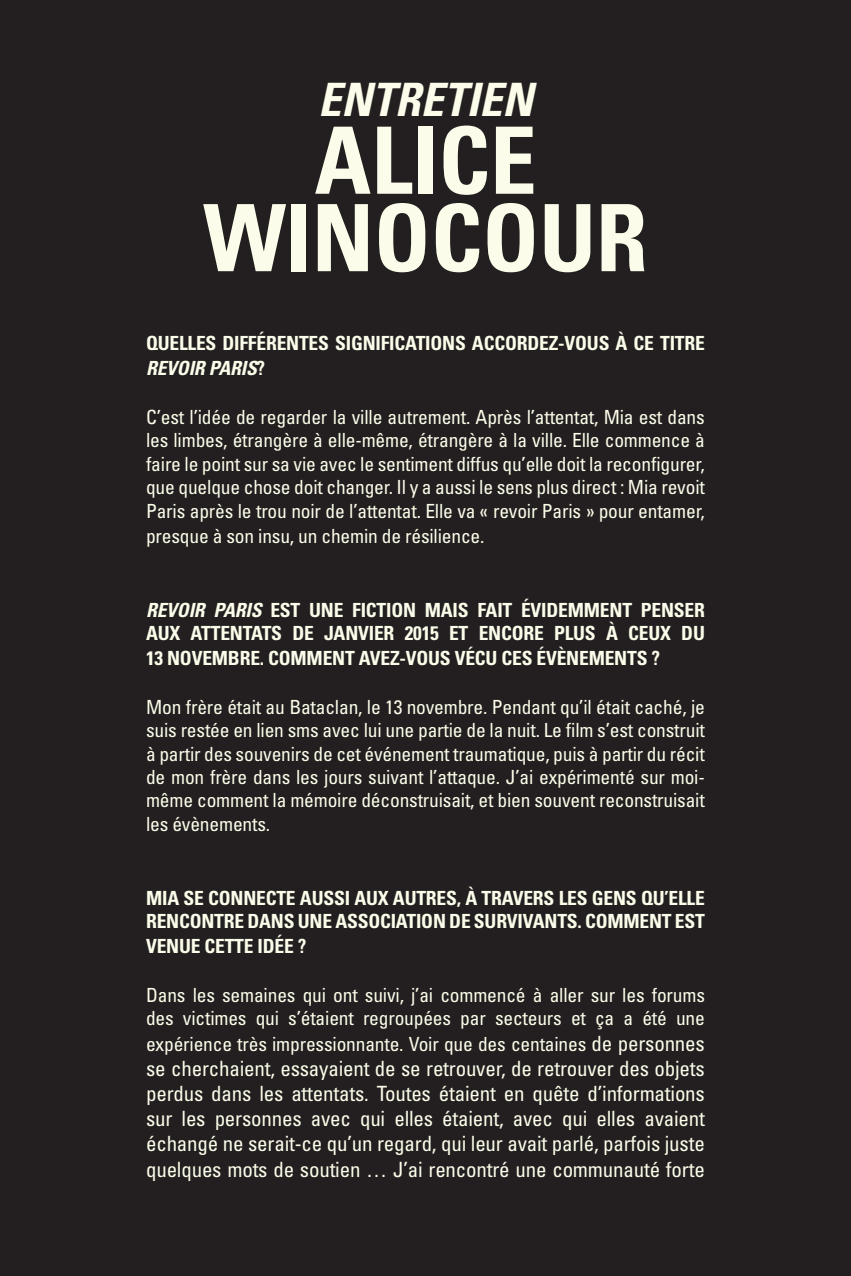
<style>
.page{position:relative;width:851px;height:1276px;background:#fff}
.page>*{position:absolute;margin:0;border:0;box-sizing:border-box;transform-origin:0 0}
.t1{font:700 condensed 92.85px/77.4px "Univers LT Std";color:#fbfce9;text-align:center}
.t2{font:italic 700 condensed 46.05px "Univers LT Std";color:#fbfce9}
.t3{font:condensed 21px/25.2px "Univers LT Std";letter-spacing:-.01em;color:#fbfce9;text-align:justify}
.t4{font:condensed 19.5px/23.4px "Univers LT Std";letter-spacing:-.01em;color:#fbfce9;text-align:justify}
.t5{font:700 condensed 19.5px/23.4px "Univers LT Std";letter-spacing:-.01em;color:#fbfce9}
.s1{font-style:italic}
.s2{font-size:21px}
</style>
<div class="page">
<div style="left:0;top:0;width:850px;height:1276px;background:#231f20"></div>
<p class="t2" style="left:318px;top:72px;width:216px">ENTRETIEN</p>
<p class="t1" style="left:203px;top:122px;width:445px">ALICE<br>WINOCOUR</p>
<p class="t5" style="left:146px;top:330px;width:560px;line-height:25.2px">QUELLES DIFFÉRENTES SIGNIFICATIONS ACCORDEZ-VOUS À CE TITRE<br><span class="s1">REVOIR PARIS</span>?</p>
<p class="t4" style="left:146px;top:405px;width:560px">C’est l’idée de regarder la ville autrement. Après l’attentat, Mia est dans les limbes, étrangère à elle-même, étrangère à la ville. Elle commence à faire le point sur sa vie avec le sentiment diffus qu’elle doit la reconfigurer, que quelque chose doit changer. Il y a aussi le sens plus direct : Mia revoit Paris après le trou noir de l’attentat. Elle va « revoir Paris » pour entamer,</p>
<p class="t4" style="left:146px;top:524px;width:340px">presque à son insu, un chemin de résilience.</p>
<p class="t5" style="left:146px;top:598px;width:560px"><span class="s1">REVOIR PARIS</span> EST UNE FICTION MAIS FAIT ÉVIDEMMENT PENSER<br>AUX ATTENTATS DE JANVIER 2015 ET ENCORE PLUS À CEUX DU</p>
<p class="t5" style="left:146px;top:646px;width:515px">13 NOVEMBRE. COMMENT AVEZ-VOUS VÉCU CES ÉVÈNEMENTS ?</p>
<p class="t4" style="left:146px;top:695px;width:560px">Mon frère était au Bataclan, le 13 novembre. Pendant qu’il était caché, je suis restée en lien sms avec lui une partie de la nuit. Le film s’est construit à partir des souvenirs de cet événement traumatique, puis à partir du récit de mon frère dans les jours suivant l’attaque. J’ai expérimenté sur moi&shy;même comment la mémoire déconstruisait, et bien souvent reconstruisait les évènements.</p>
<p class="t5" style="left:146px;top:886px;width:560px">MIA SE CONNECTE AUSSI AUX AUTRES, À TRAVERS LES GENS QU’ELLE<br>RENCONTRE DANS UNE ASSOCIATION DE SURVIVANTS. COMMENT EST</p>
<p class="t5" style="left:146px;top:934px;width:162px">VENUE CETTE IDÉE ?</p>
<p class="t4" style="left:146px;top:983px;width:560px">Dans les semaines qui ont suivi, j’ai commencé à aller sur les forums des victimes qui s’étaient regroupées par secteurs et ça a été une</p>
<p class="t4" style="left:146px;top:1031px;width:560px">expérience très impressionnante. Voir que des centaines <span class="s2">de personnes</span></p>
<p class="t3" style="left:146px;top:1055px;width:560px">se cherchaient, essayaient de se retrouver, de retrouver des objets perdus dans les attentats. Toutes étaient en quête d’informations sur les personnes avec qui elles étaient, avec qui elles avaient échangé ne serait-ce qu’un regard, qui leur avait parlé, parfois juste quelques mots de soutien … J’ai rencontré une communauté forte</p>
</div>
